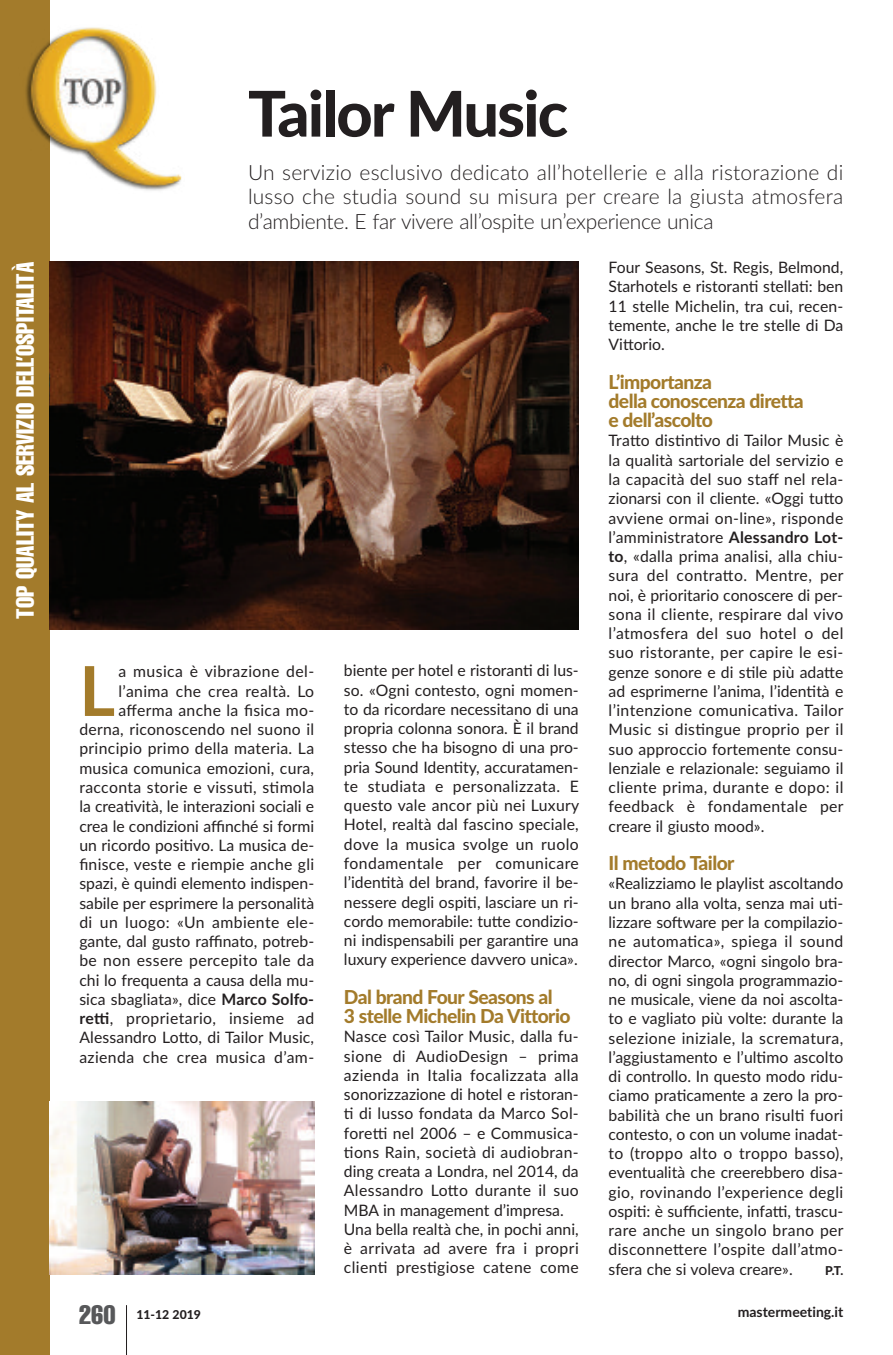
<style>
.page{position:relative;width:893px;height:1355px;background:#fff}
.page>*{position:absolute;margin:0;border:0;box-sizing:border-box;transform-origin:0 0}
.t1{font:700 68.77px "Lato";color:#a37b2b}
.t2{font:800 63px "Lato";letter-spacing:-.03em;color:#231f20}
.t3{font:extra-condensed 26.25px "Helvetica";color:#57585a}
.t4{font:extra-condensed 24.5px "Helvetica";color:#fff}
.t5{font:300 21px/24.5px "Lato";letter-spacing:-.015em;color:#231f20;text-align:justify}
.t6{font:800 19.25px/19.2px "Lato";letter-spacing:-.03em;color:#a37b2b}
.t7{font:15.75px/19.2px "Lato";letter-spacing:.01em;color:#231f20;text-align:justify}
.t8{font:700 14px "Lato";color:#231f20}
.t9{font:800 12.25px "Lato";color:#231f20}
.s1{font-weight:700}
</style>
<div class="page">
<div style="left:0;top:0;width:50px;height:1354px;background:#a37b2b"></div>
<hr style="left:126px;top:1305px;width:1px;height:49px;background:#231f20">
<img style="left:25px;top:27px;width:157px;height:164px">
<img style="left:50px;top:262px;width:529px;height:367px">
<img style="left:50px;top:1101px;width:264px;height:173px">
<h2 class="t2" style="left:248px;top:78px;width:322px">Tailor Music</h2>
<h3 class="t5" style="left:248px;top:160px;width:597px">Un servizio esclusivo dedicato all’hotellerie e alla ristorazione di lusso che studia sound su misura per creare la giusta atmosfera d’ambiente. E far vivere all’ospite un’experience unica</h3>
<h3 class="t4" style="left:16px;top:618px;width:358px;rotate:-90deg">TOP QUALITY AL SERVIZIO DELL’OSPITALITÀ</h3>
<p class="t7" style="left:609px;top:258px;width:236px">Four Seasons, St. Regis, Belmond, Starhotels e ristoranti stellati: ben 11 stelle Michelin, tra cui, recen&shy;temente, anche le tre stelle di Da Vittorio.</p>
<p class="t6" style="left:609px;top:372px;width:197px">L’importanza<br>della conoscenza diretta e dell’ascolto</p>
<p class="t7" style="left:609px;top:431px;width:237px">Tratto distintivo di Tailor Music è la qualità sartoriale del servizio e la capacità del suo staff nel rela&shy;zionarsi con il cliente. «Oggi tutto avviene ormai on-line», risponde l’amministratore <span class="s1">Alessandro Lot&shy;to</span>, «dalla prima analisi, alla chiu&shy;sura del contratto. Mentre, per noi, è prioritario conoscere di per&shy;sona il cliente, respirare dal vivo l’atmosfera del suo hotel o del suo ristorante, per capire le esi&shy;genze sonore e di stile più adatte ad esprimerne l’anima, l’identità e l’intenzione comunicativa. Tailor Music si distingue proprio per il suo approccio fortemente consu&shy;lenziale e relazionale: seguiamo il cliente prima, durante e dopo: il feedback è fondamentale per creare il giusto mood».</p>
<p class="t6" style="left:609px;top:853px;width:127px">Il metodo Tailor</p>
<p class="t7" style="left:609px;top:874px;width:237px">«Realizziamo le playlist ascoltando un brano alla volta, senza mai uti&shy;lizzare software per la compilazio&shy;ne automatica», spiega il sound director Marco, «ogni singolo bra&shy;no, di ogni singola programmazio&shy;ne musicale, viene da noi ascolta&shy;to e vagliato più volte: durante la selezione iniziale, la scrematura, l’aggiustamento e l’ultimo ascolto di controllo. In questo modo ridu&shy;ciamo praticamente a zero la pro&shy;babilità che un brano risulti fuori contesto, o con un volume inadat&shy;to (troppo alto o troppo basso), eventualità che creerebbero disa&shy;gio, rovinando l’experience degli ospiti: è sufficiente, infatti, trascu&shy;rare anche un singolo brano per disconnettere l’ospite dall’atmo&shy;sfera che si voleva creare».</p>
<p class="t7" style="left:344px;top:661px;width:237px">biente per hotel e ristoranti di lus&shy;so. «Ogni contesto, ogni momen&shy;to da ricordare necessitano di una propria colonna sonora. È il brand stesso che ha bisogno di una pro&shy;pria Sound Identity, accuratamen&shy;te studiata e personalizzata. E questo vale ancor più nei Luxury Hotel, realtà dal fascino speciale, dove la musica svolge un ruolo fondamentale per comunicare l’identità del brand, favorire il be&shy;nessere degli ospiti, lasciare un ri&shy;cordo memorabile: tutte condizio&shy;ni indispensabili per garantire una luxury experience davvero unica».</p>
<p class="t6" style="left:344px;top:987px;width:228px">Dal brand Four Seasons al<br>3 stelle Michelin Da Vittorio</p>
<p class="t7" style="left:344px;top:1027px;width:236px;text-align:left">Nasce così Tailor Music, dalla fu&shy;sione di AudioDesign – prima azienda in Italia focalizzata alla sonorizzazione di hotel e ristoran&shy;ti di lusso fondata da Marco Sol&shy;foretti nel 2006 – e Commusica&shy;tions Rain, società di audiobran&shy;ding creata a Londra, nel 2014, da<br>Alessandro Lotto durante il suo<br>MBA in management d’impresa.<br>Una bella realtà che, in pochi anni, è arrivata ad avere fra i propri clienti prestigiose catene come</p>
<p class="t7" style="left:79px;top:662px;width:236px;text-align:right">a musica è vibrazione del&shy;l’anima che crea realtà. Lo afferma anche la fisica mo&shy;derna, riconoscendo nel suono il principio primo della materia. La musica comunica emozioni, cura, racconta storie e vissuti, stimola la creatività, le interazioni sociali e crea le condizioni affinché si formi un ricordo positivo. La musica de&shy;finisce, veste e riempie anche gli spazi, è quindi elemento indispen&shy;sabile per esprimere la personalità di un luogo: «Un ambiente ele&shy;gante, dal gusto raffinato, potreb&shy;be non essere percepito tale da chi lo frequenta a causa della mu&shy;sica sbagliata», dice <span class="s1">Marco Solfo&shy;retti</span>, proprietario, insieme ad Alessandro Lotto, di Tailor Music, azienda che crea musica d’am-</p>
<h1 class="t1" style="left:79px;top:652px;width:37px">L</h1>
<p class="t9" style="left:825px;top:1263px;width:20px">P.T.</p>
<h3 class="t3" style="left:79px;top:1305px;width:38px">260</h3>
<p class="t9" style="left:136px;top:1307px;width:66px">11-12 2019</p>
<p class="t8" style="left:738px;top:1303px;width:107px">mastermeeting.it</p>
</div>
